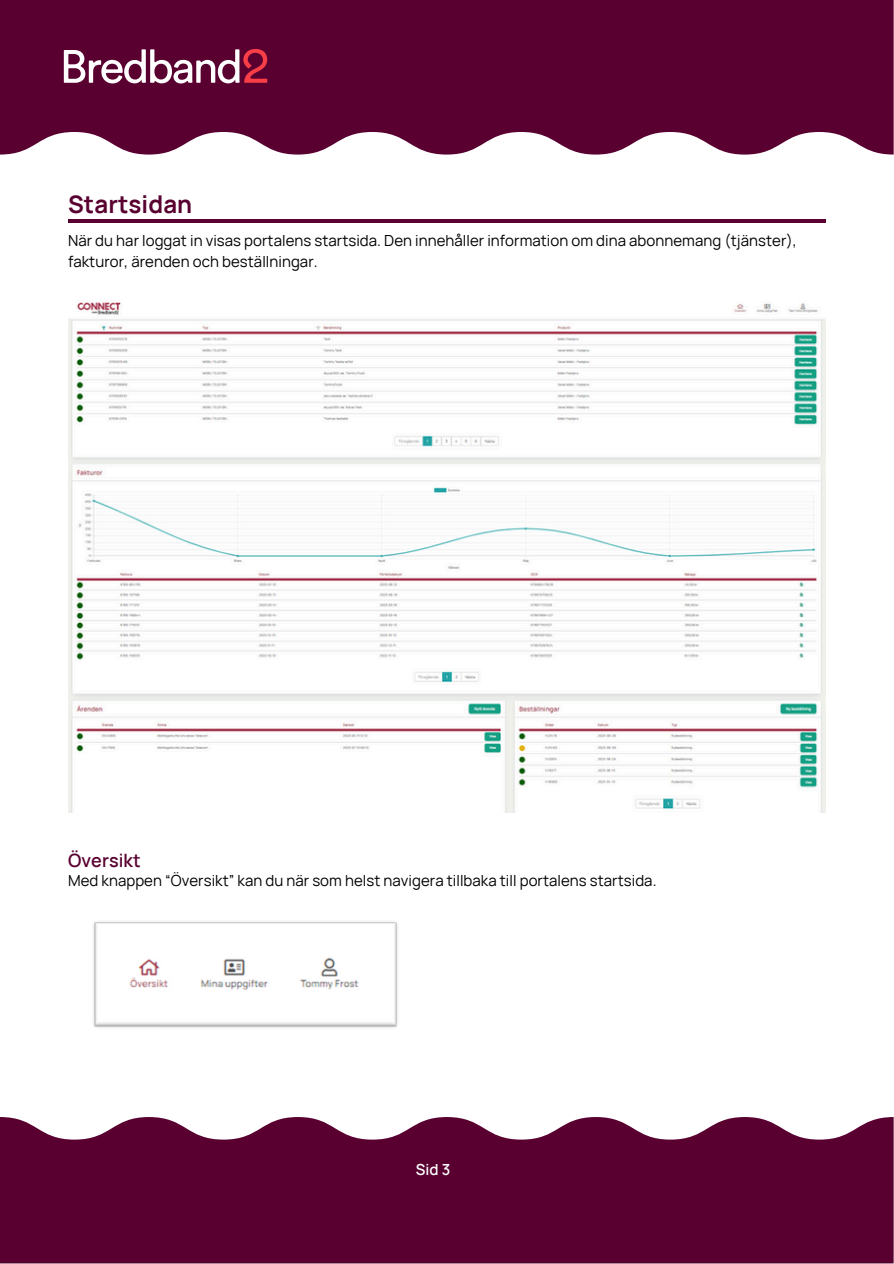
<style>
.page{position:relative;width:894px;height:1264px;background:#fff}
.page>*{position:absolute;margin:0;border:0;box-sizing:border-box;transform-origin:0 0}
.t1{font:700 24px "Manrope";letter-spacing:.005em;color:#590030}
.t2{font:600 18px "Manrope";letter-spacing:.005em;color:#590030}
.t3{font:15px/20.2px "Manrope";letter-spacing:.005em;color:#000}
.t4{font:600 15px "Manrope";color:#fbfcfc}
</style>
<div class="page">
<svg style="left:0;top:0;width:893px;height:154px;fill:#590030"></svg>
<svg style="left:64px;top:49px;width:203px;height:34px"></svg>
<svg style="left:0;top:1117px;width:893px;height:146px;fill:#590030"></svg>
<hr style="left:68px;top:220px;width:757px;height:2px;background:#590030">
<img style="left:68px;top:302px;width:757px;height:510px">
<img style="left:93px;top:921px;width:305px;height:107px">
<p class="t1" style="left:68px;top:187px;width:126px">Startsidan</p>
<h2 class="t3" style="left:68px;top:230px;width:730px">När du har loggat in visas portalens startsida. Den innehåller information om dina abonnemang (tjänster), fakturor, ärenden och beställningar.</h2>
<p class="t2" style="left:68px;top:847px;width:74px">Översikt</p>
<p class="t3" style="left:68px;top:870px;width:589px">Med knappen “Översikt” kan du när som helst navigera tillbaka till portalens startsida.</p>
<p class="t4" style="left:415px;top:1158px;width:36px">Sid 3</p>
</div>
